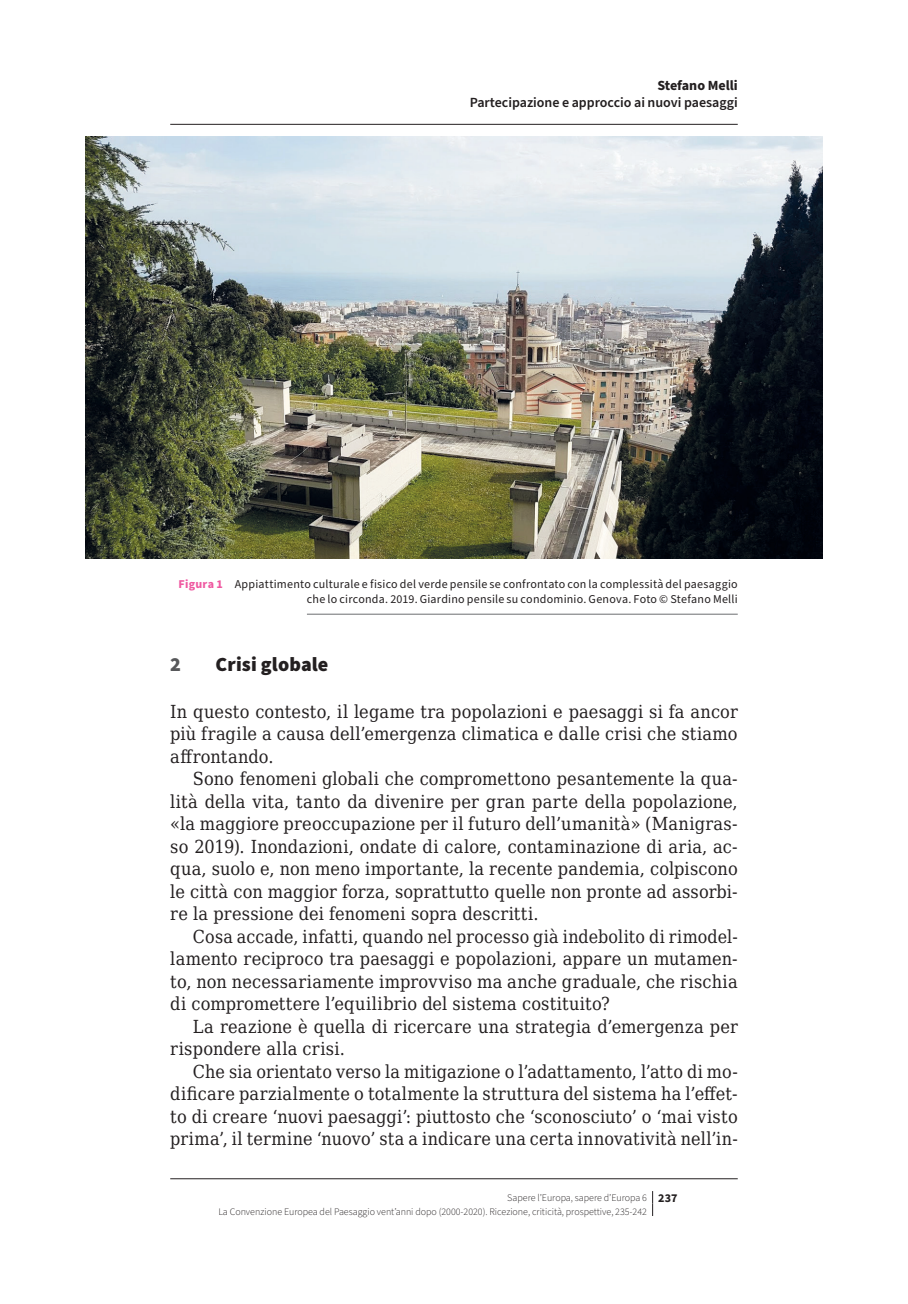
<style>
.page{position:relative;width:908px;height:1304px;background:#fff}
.page>*{position:absolute;margin:0;border:0;box-sizing:border-box;transform-origin:0 0}
.t1{font:900 20px "Source Sans Pro";letter-spacing:.005em;color:#231f20}
.t2{font:900 20px "Source Sans Pro";color:#57585a}
.t3{font:18px/22.4px "DejaVu Serif Condensed";letter-spacing:.015em;color:#231f20;text-align:justify}
.t4{font:600 14px "Source Sans Pro";color:#231f20}
.t5{font:700 14px "Source Sans Pro";color:#231f20}
.t6{font:12px/15px "Source Sans Pro";letter-spacing:.02em;color:#231f20;text-align:right}
.t7{font:300 10px/13.8px "Source Sans Pro";color:#231f20}
.s1{font-weight:700;color:#ef59a1}
.s2{font-weight:700;font-size:12px}
</style>
<div class="page">
<svg style="left:652px;top:1191px;width:1px;height:25px"></svg>
<img style="left:85px;top:136px;width:737px;height:422px">
<hr style="left:307px;top:614px;width:430px;height:1px;background:#6c6d70">
<hr style="left:170px;top:124px;width:567px;height:1px;background:#231f20">
<hr style="left:170px;top:1178px;width:567px;height:1px;background:#231f20">
<p class="t5" style="left:657px;top:76px;width:82px">Stefano Melli</p>
<p class="t4" style="left:469px;top:93px;width:269px">Partecipazione e approccio ai nuovi paesaggi</p>
<p class="t6" style="left:178px;top:577px;width:560px"><span class="s1">Figura 1</span> Appiattimento culturale e fisico del verde pensile se confrontato con la complessità del paesaggio che lo circonda. 2019. Giardino pensile su condominio. Genova. Foto © Stefano Melli</p>
<p class="t2" style="left:170px;top:650px;width:12px">2</p>
<p class="t1" style="left:215px;top:650px;width:114px">Crisi globale</p>
<p class="t3" style="left:170px;top:700px;width:568px">In questo contesto, il legame tra popolazioni e paesaggi si fa ancor più fragile a causa dell’emergenza climatica e dalle crisi che stiamo affrontando.</p>
<p class="t3" style="left:170px;top:767px;width:568px;text-indent:23px">Sono fenomeni globali che compromettono pesantemente la qua&shy;lità della vita, tanto da divenire per gran parte della popolazione, «la maggiore preoccupazione per il futuro dell’umanità» (Manigras&shy;so 2019). Inondazioni, ondate di calore, contaminazione di aria, ac&shy;qua, suolo e, non meno importante, la recente pandemia, colpiscono le città con maggior forza, soprattutto quelle non pronte ad assorbi&shy;re la pressione dei fenomeni sopra descritti.</p>
<p class="t3" style="left:170px;top:925px;width:568px;text-indent:23px">Cosa accade, infatti, quando nel processo già indebolito di rimodel&shy;lamento reciproco tra paesaggi e popolazioni, appare un mutamen&shy;to, non necessariamente improvviso ma anche graduale, che rischia di compromettere l’equilibrio del sistema costituito?</p>
<p class="t3" style="left:170px;top:1015px;width:568px;text-indent:23px">La reazione è quella di ricercare una strategia d’emergenza per rispondere alla crisi.</p>
<p class="t3" style="left:170px;top:1060px;width:568px;text-indent:23px">Che sia orientato verso la mitigazione o l’adattamento, l’atto di mo&shy;dificare parzialmente o totalmente la struttura del sistema ha l’effet&shy;to di creare ‘nuovi paesaggi’: piuttosto che ‘sconosciuto’ o ‘mai visto prima’, il termine ‘nuovo’ sta a indicare una certa innovatività nell’in-</p>
<p class="t7" style="left:218px;top:1191px;width:460px;text-indent:289px">Sapere l’Europa, sapere d’Europa 6 <span class="s2">237<br></span>La Convenzione Europea del Paesaggio vent’anni dopo (2000-2020). Ricezione, criticità, prospettive, 235-242</p>
</div>
